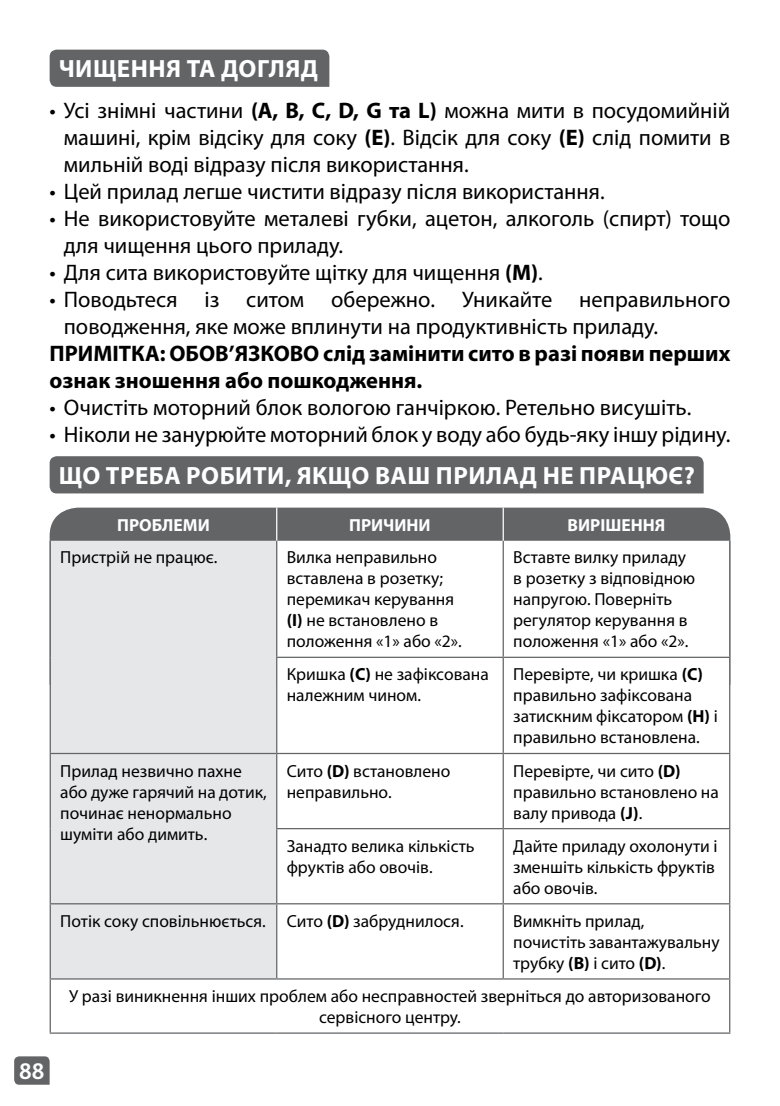
<style>
.page{position:relative;width:780px;height:1106px;background:#fff}
.page>*{position:absolute;margin:0;border:0;box-sizing:border-box;transform-origin:0 0}
.tefal--heading1{font:700 25px "Myriad Pro";letter-spacing:.02em;color:#fff}
.t1{font:22.5px/27px "Myriad Pro";color:#000}
.tefal--body{font:700 22.5px/27px "Myriad Pro";color:#000}
.t2{font:700 22.5px "FS Albert";color:#fff}
.tefal--table_body_le{font:17.5px/21px "Myriad Pro";color:#000}
.tefal--table_body_ce{font:17.5px/21px "Myriad Pro";color:#000;text-align:center}
.tefal--table_heading{font:700 17.5px "Myriad Pro";color:#fff}
.s1{font-weight:700}
</style>
<div class="page">
<svg style="left:14px;top:1056px;width:36px;height:28px"></svg>
<div style="left:50px;top:456px;width:653px;height:37px;background:#636466"></div>
<svg style="left:50px;top:507px;width:680px;height:34px;background:#696a6b"></svg>
<div style="left:51px;top:541px;width:225px;height:437px;background:#e6e7e8"></div>
<svg style="left:277px;top:541px;width:452px;height:437px"></svg>
<hr style="left:502px;top:541px;width:2px;height:115px;background:#636466">
<hr style="left:503px;top:656px;width:227px;height:2px;background:#636466">
<hr style="left:503px;top:753px;width:227px;height:1px;background:#636466">
<hr style="left:502px;top:754px;width:2px;height:74px;background:#636466">
<hr style="left:276px;top:828px;width:227px;height:1px;background:#636466">
<hr style="left:503px;top:828px;width:227px;height:1px;background:#636466">
<hr style="left:502px;top:829px;width:2px;height:74px;background:#636466">
<hr style="left:277px;top:903px;width:226px;height:1px;background:#636466">
<hr style="left:503px;top:903px;width:227px;height:1px;background:#636466">
<hr style="left:502px;top:904px;width:2px;height:74px;background:#636466">
<hr style="left:729px;top:541px;width:1px;height:115px;background:#636466">
<hr style="left:729px;top:658px;width:1px;height:95px;background:#636466">
<hr style="left:729px;top:754px;width:1px;height:74px;background:#636466">
<hr style="left:729px;top:829px;width:1px;height:74px;background:#636466">
<hr style="left:729px;top:904px;width:1px;height:74px;background:#636466">
<hr style="left:729px;top:979px;width:1px;height:53px;background:#636466">
<hr style="left:276px;top:656px;width:227px;height:2px;background:#636466">
<hr style="left:502px;top:658px;width:2px;height:95px;background:#636466">
<hr style="left:277px;top:753px;width:226px;height:1px;background:#636466">
<hr style="left:276px;top:507px;width:1px;height:34px;background:#fff">
<hr style="left:502px;top:507px;width:2px;height:34px;background:#fff">
<hr style="left:50px;top:541px;width:1px;height:116px;background:#636466">
<hr style="left:50px;top:657px;width:1px;height:96px;background:#636466">
<hr style="left:50px;top:754px;width:1px;height:74px;background:#636466">
<hr style="left:50px;top:828px;width:1px;height:75px;background:#636466">
<hr style="left:50px;top:904px;width:1px;height:74px;background:#636466">
<hr style="left:50px;top:979px;width:1px;height:53px;background:#636466">
<hr style="left:276px;top:541px;width:1px;height:115px;background:#636466">
<hr style="left:276px;top:658px;width:1px;height:95px;background:#636466">
<hr style="left:276px;top:754px;width:1px;height:74px;background:#636466">
<hr style="left:276px;top:829px;width:1px;height:74px;background:#636466">
<hr style="left:276px;top:904px;width:1px;height:74px;background:#636466">
<hr style="left:50px;top:753px;width:227px;height:1px;background:#636466">
<hr style="left:50px;top:903px;width:227px;height:1px;background:#636466">
<hr style="left:50px;top:978px;width:227px;height:1px;background:#636466">
<hr style="left:277px;top:978px;width:226px;height:1px;background:#636466">
<hr style="left:503px;top:978px;width:227px;height:1px;background:#636466">
<hr style="left:50px;top:1032px;width:227px;height:1px;background:#636466">
<hr style="left:277px;top:1032px;width:226px;height:1px;background:#636466">
<hr style="left:503px;top:1032px;width:227px;height:1px;background:#636466">
<div style="left:50px;top:50px;width:279px;height:37px;background:#636466"></div>
<p class="tefal--heading1" style="left:59px;top:52px;width:261px">ЧИЩЕННЯ ТА ДОГЛЯД</p>
<p class="t1" style="left:64px;top:96px;width:668px;text-align:justify;text-indent:-14px">• Усі знімні частини <span class="s1">(A, B, C, D, G та L)</span> можна мити в посудомийній машині, крім відсіку для соку <span class="s1">(Е)</span>. Відсік для соку <span class="s1">(Е)</span> слід помити в мильній воді відразу після використання.</p>
<p class="t1" style="left:50px;top:177px;width:556px">• Цей прилад легше чистити відразу після використання.</p>
<p class="t1" style="left:64px;top:204px;width:668px;text-indent:-14px">• Не використовуйте металеві губки, ацетон, алкоголь (спирт) тощо для чищення цього приладу.</p>
<p class="t1" style="left:50px;top:258px;width:495px">• Для сита використовуйте щітку для чищення <span class="s1">(М)</span>.</p>
<p class="t1" style="left:64px;top:285px;width:668px;text-indent:-14px">• Поводьтеся із ситом обережно. Уникайте неправильного поводження, яке може вплинути на продуктивність приладу.</p>
<p class="tefal--body" style="left:50px;top:339px;width:682px">ПРИМІТКА: ОБОВ’ЯЗКОВО слід замінити сито в разі появи перших ознак зношення або пошкодження.</p>
<p class="t1" style="left:50px;top:393px;width:643px">• Очистіть моторний блок вологою ганчіркою. Ретельно висушіть.</p>
<p class="t1" style="left:50px;top:420px;width:682px">• Ніколи не занурюйте моторний блок у воду або будь-яку іншу рідину.</p>
<p class="t2" style="left:19px;top:1057px;width:27px">88</p>
<p class="tefal--heading1" style="left:59px;top:459px;width:637px">ЩО ТРЕБА РОБИТИ, ЯКЩО ВАШ ПРИЛАД НЕ ПРАЦЮЄ?</p>
<p class="tefal--table_heading" style="left:117px;top:513px;width:94px">ПРОБЛЕМИ</p>
<p class="tefal--table_heading" style="left:349px;top:513px;width:83px">ПРИЧИНИ</p>
<p class="tefal--table_heading" style="left:567px;top:513px;width:99px">ВИРІШЕННЯ</p>
<p class="tefal--table_body_le" style="left:60px;top:546px;width:159px">Пристрій не працює.</p>
<p class="tefal--table_body_le" style="left:287px;top:546px;width:176px">Вилка неправильно вставлена в розетку; перемикач керування <span class="s1">(І)</span> не встановлено в положення «1» або «2».</p>
<p class="tefal--table_body_le" style="left:513px;top:546px;width:183px">Вставте вилку приладу в розетку з відповідною напругою. Поверніть регулятор керування в положення «1» або «2».</p>
<p class="tefal--table_body_le" style="left:287px;top:664px;width:203px">Кришка <span class="s1">(С)</span> не зафіксована належним чином.</p>
<p class="tefal--table_body_le" style="left:513px;top:664px;width:206px">Перевірте, чи кришка <span class="s1">(С) </span>правильно зафіксована затискним фіксатором <span class="s1">(Н)</span> і правильно встановлена.</p>
<p class="tefal--table_body_le" style="left:60px;top:760px;width:208px">Прилад незвично пахне або дуже гарячий на дотик, починає ненормально шуміти або димить.</p>
<p class="tefal--table_body_le" style="left:287px;top:760px;width:165px">Сито <span class="s1">(D)</span> встановлено неправильно.</p>
<p class="tefal--table_body_le" style="left:513px;top:760px;width:207px">Перевірте, чи сито <span class="s1">(D) </span>правильно встановлено на валу привода <span class="s1">(J)</span>.</p>
<p class="tefal--table_body_le" style="left:287px;top:835px;width:189px">Занадто велика кількість фруктів або овочів.</p>
<p class="tefal--table_body_le" style="left:513px;top:835px;width:206px">Дайте приладу охолонути і зменшіть кількість фруктів або овочів.</p>
<p class="tefal--table_body_le" style="left:60px;top:910px;width:207px">Потік соку сповільнюється.</p>
<p class="tefal--table_body_le" style="left:287px;top:910px;width:178px">Сито <span class="s1">(D)</span> забруднилося.</p>
<p class="tefal--table_body_le" style="left:513px;top:910px;width:208px">Вимкніть прилад, почистіть завантажувальну трубку <span class="s1">(В)</span> і сито <span class="s1">(D)</span>.</p>
<p class="tefal--table_body_ce" style="left:69px;top:985px;width:643px">У разі виникнення інших проблем або несправностей зверніться до авторизованого сервісного центру.</p>
</div>
